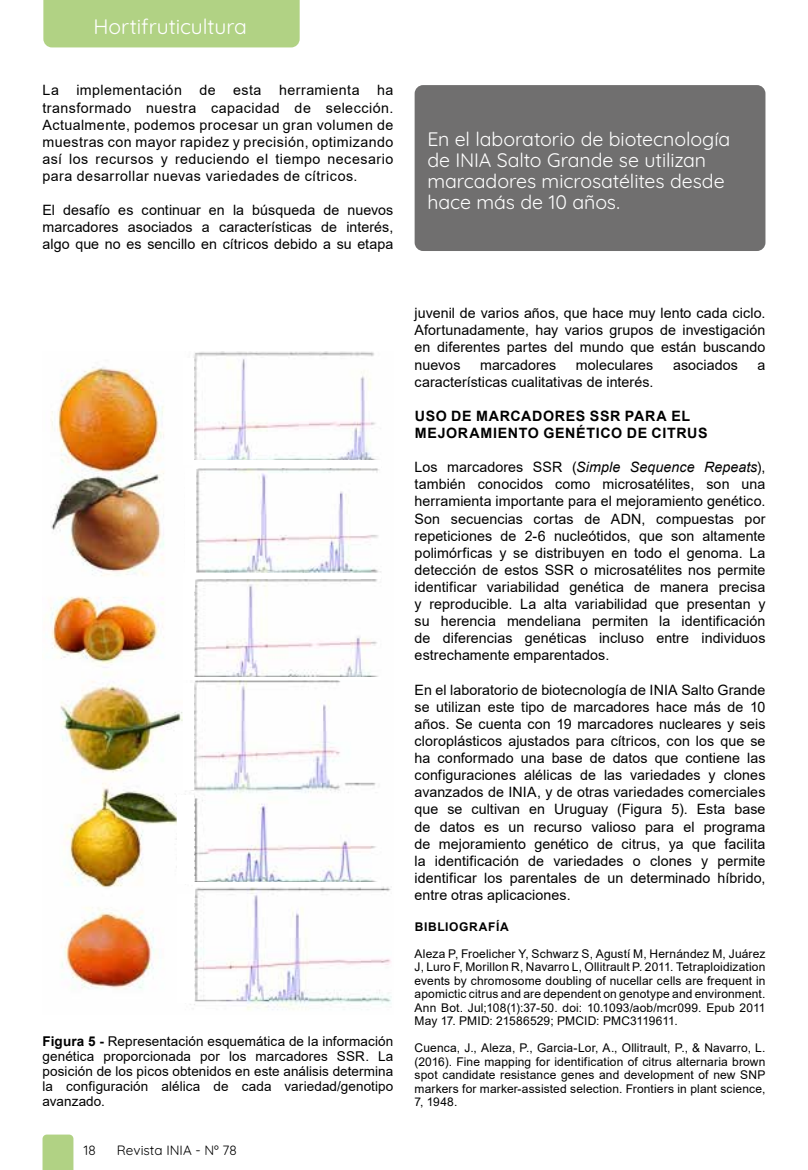
<style>
.page{position:relative;width:808px;height:1170px;background:#fff}
.page>*{position:absolute;margin:0;border:0;box-sizing:border-box;transform-origin:0 0}
.t1{font:300 21px "Quicksand";letter-spacing:-.005em;color:#fff}
.t2{font:300 19.5px/21px "Quicksand";letter-spacing:-.005em;color:#fff}
.t3{font:14.25px/17.1px "Arial";letter-spacing:.005em;color:#000;text-align:justify}
.t4{font:700 14.25px/17.1px "Arial";letter-spacing:.045em;color:#000}
.t5{font:13.5px/15px "Arial";letter-spacing:.005em;color:#000;text-align:justify}
.t6{font:300 13.5px "Quicksand";color:#000}
.t7{font:12px/13.5px "Arial";letter-spacing:.015em;color:#000;text-align:justify}
.t8{font:700 12px "Arial";letter-spacing:.055em;color:#000}
.s1{font-weight:700}
.s2{font-style:italic}
</style>
<div class="page">
<div style="left:43px;top:0;width:257px;height:47px;background:#b1d284"></div>
<svg style="left:43px;top:1134px;width:30px;height:35px"></svg>
<div style="left:415px;top:85px;width:350px;height:166px;background:#706f6f;border-radius:9px"></div>
<img style="left:50px;top:351px;width:342px;height:659px">
<div style="left:183px;top:357px;width:10px;height:107px;background:#fff"></div>
<div style="left:185px;top:468px;width:11px;height:106px;background:#fff"></div>
<div style="left:183px;top:573px;width:10px;height:106px;background:#fff"></div>
<div style="left:183px;top:683px;width:10px;height:106px;background:#fff"></div>
<div style="left:177px;top:794px;width:16px;height:89px;background:#fff"></div>
<div style="left:177px;top:893px;width:16px;height:109px;background:#fff"></div>
<div style="left:193px;top:461px;width:188px;height:7px;background:#fff"></div>
<div style="left:193px;top:573px;width:188px;height:5px;background:#fff"></div>
<hr style="left:193px;top:677px;width:188px;height:2px;background:#fff">
<div style="left:193px;top:882px;width:188px;height:5px;background:#fff"></div>
<h1 class="t1" style="left:93px;top:10px;width:155px">Hortifruticultura</h1>
<p class="t3" style="left:43px;top:82px;width:352px">La implementación de esta herramienta ha transformado nuestra capacidad de selección.<br>Actualmente, podemos procesar un gran volumen de muestras con mayor rapidez y precisión, optimizando así los recursos y reduciendo el tiempo necesario para desarrollar nuevas variedades de cítricos.</p>
<p class="t3" style="left:43px;top:201px;width:352px">El desafío es continuar en la búsqueda de nuevos marcadores asociados a características de interés, algo que no es sencillo en cítricos debido a su etapa</p>
<h2 class="t2" style="left:427px;top:127px;width:304px">En el laboratorio de biotecnología de INIA Salto Grande se utilizan marcadores microsatélites desde hace más de 10 años.</h2>
<p class="t5" style="left:43px;top:1033px;width:352px"><span class="s1">Figura 5 -</span> Representación esquemática de la información genética proporcionada por los marcadores SSR. La posición de los picos obtenidos en este análisis determina la configuración alélica de cada variedad/genotipo avanzado.</p>
<p class="t6" style="left:84px;top:1139px;width:14px">18</p>
<p class="t6" style="left:117px;top:1139px;width:121px">Revista INIA - Nº 78</p>
<p class="t3" style="left:415px;top:304px;width:352px">juvenil de varios años, que hace muy lento cada ciclo.<br>Afortunadamente, hay varios grupos de investigación en diferentes partes del mundo que están buscando nuevos</p>
<p class="t3" style="left:480px;top:356px;width:78px">marcadores</p>
<p class="t3" style="left:576px;top:356px;width:79px">moleculares</p>
<p class="t3" style="left:673px;top:356px;width:66px">asociados</p>
<p class="t3" style="left:757px;top:356px;width:9px">a</p>
<p class="t3" style="left:415px;top:373px;width:240px">características cualitativas de interés.</p>
<p class="t4" style="left:415px;top:407px;width:294px">USO DE MARCADORES SSR PARA EL<br>MEJORAMIENTO GENÉTICO DE CITRUS</p>
<p class="t3" style="left:415px;top:458px;width:352px">Los marcadores SSR (<span class="s2">Simple Sequence Repeats</span>), también conocidos como microsatélites, son una herramienta importante para el mejoramiento genético.<br>Son secuencias cortas de ADN, compuestas por repeticiones de 2-6 nucleótidos, que son altamente polimórficas y se distribuyen en todo el genoma. La detección de estos SSR o microsatélites nos permite identificar variabilidad genética de manera precisa y reproducible. La alta variabilidad que presentan y su herencia mendeliana permiten la identificación de diferencias genéticas incluso entre individuos estrechamente emparentados.</p>
<p class="t3" style="left:415px;top:681px;width:352px">En el laboratorio de biotecnología de INIA Salto Grande se utilizan este tipo de marcadores hace más de 10 años. Se cuenta con 19 marcadores nucleares y seis cloroplásticos ajustados para cítricos, con los que se ha conformado una base de datos que contiene las configuraciones alélicas de las variedades y clones avanzados de INIA, y de otras variedades comerciales que se cultivan en Uruguay (Figura 5). Esta base de datos es un recurso valioso para el programa de mejoramiento genético de citrus, ya que facilita la identificación de variedades o clones y permite identificar los parentales de un determinado híbrido, entre otras aplicaciones.</p>
<p class="t8" style="left:415px;top:917px;width:95px">BIBLIOGRAFÍA</p>
<p class="t7" style="left:415px;top:946px;width:352px">Aleza P, Froelicher Y, Schwarz S, Agustí M, Hernández M, Juárez J, Luro F, Morillon R, Navarro L, Ollitrault P. 2011. Tetraploidization events by chromosome doubling of nucellar cells are frequent in apomictic citrus and are dependent on genotype and environment.<br>Ann Bot. Jul;108(1):37-50. doi: 10.1093/aob/mcr099. Epub 2011<br>May 17. PMID: 21586529; PMCID: PMC3119611.</p>
<p class="t7" style="left:415px;top:1040px;width:352px">Cuenca, J., Aleza, P., Garcia-Lor, A., Ollitrault, P., &amp; Navarro, L. (2016). Fine mapping for identification of citrus alternaria brown spot candidate resistance genes and development of new SNP markers for marker-assisted selection. Frontiers in plant science, 7, 1948.</p>
</div>
